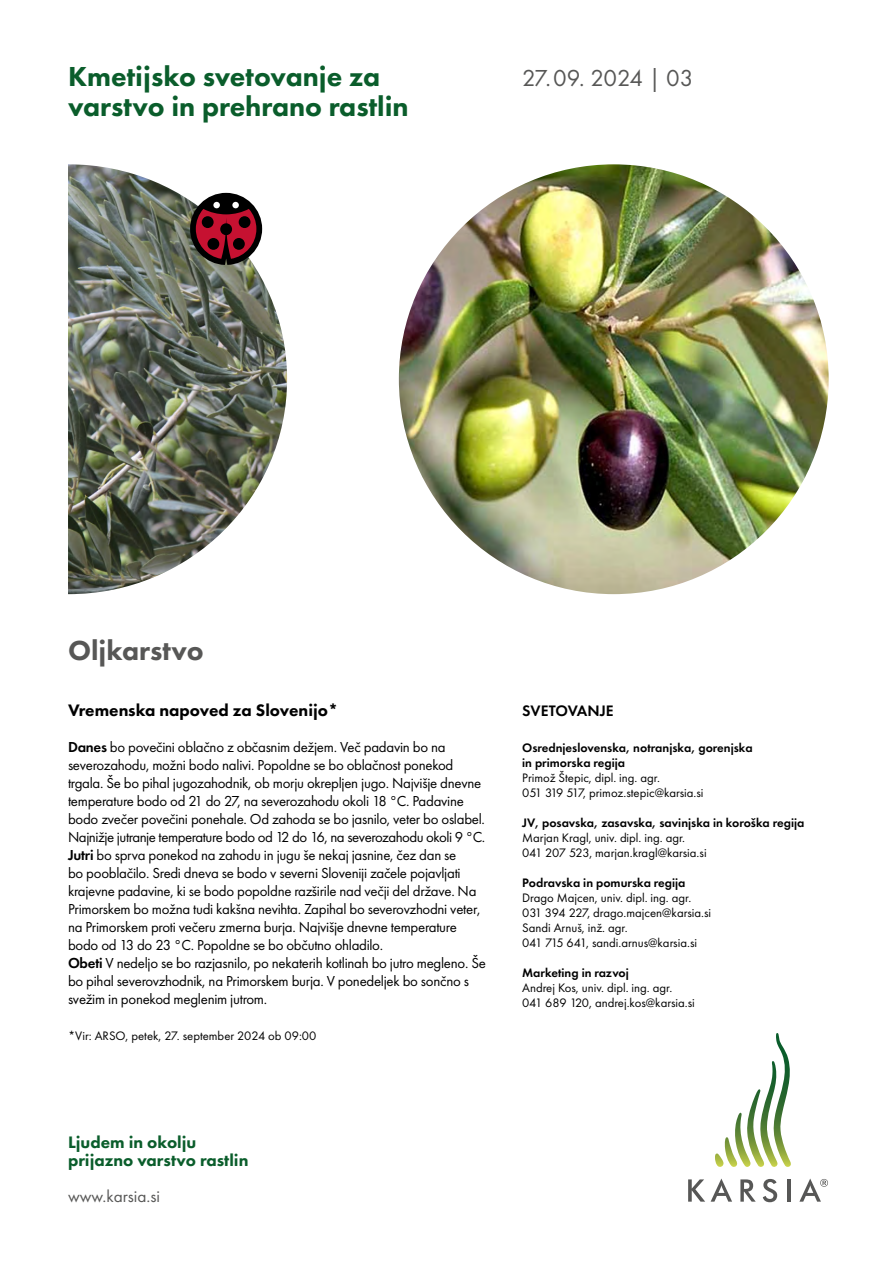
<style>
.page{position:relative;width:893px;height:1263px;background:#fff}
.page>*{position:absolute;margin:0;border:0;box-sizing:border-box;transform-origin:0 0}
.t1{font:800 28.5px/30px "Futura PT";color:#0a5d2b}
.t2{font:800 28.5px "Futura PT";color:#575756}
.t3{font:24px "Futura PT";letter-spacing:-.015em;color:#575756}
.t4{font:800 17.25px/18px "Futura PT";color:#0a5d2b}
.t5{font:800 17.25px "Futura PT";color:#000}
.t6{font:17.25px "Futura PT";color:#575756}
.t7{font:600 15.75px "Futura PT";color:#000}
.t8{font:15px/18px "Futura PT";letter-spacing:-.02em;color:#000}
.t9{font:12.75px/15px "Futura PT";color:#000}
.t10{font:600 12.75px/15px "Futura PT";color:#000}
.s1{font-weight:600}
</style>
<div class="page">
<svg style="left:688px;top:1179px;width:17px;height:23px"></svg>
<svg style="left:711px;top:1178px;width:21px;height:24px"></svg>
<svg style="left:740px;top:1179px;width:16px;height:23px"></svg>
<svg style="left:763px;top:1179px;width:14px;height:23px"></svg>
<hr style="left:787px;top:1179px;width:4px;height:23px;background:#575756">
<svg style="left:799px;top:1178px;width:29px;height:24px"></svg>
<svg style="left:715px;top:1033px;width:76px;height:134px"></svg>
<img style="left:399px;top:164px;width:430px;height:430px;border-radius:215px">
<img style="left:68px;top:164px;width:219px;height:430px">
<svg style="left:190px;top:193px;width:72px;height:72px;background:#6f343d"></svg>
<h1 class="t1" style="left:68px;top:61px;width:342px">Kmetijsko svetovanje za varstvo in prehrano rastlin</h1>
<h2 class="t3" style="left:522px;top:64px;width:173px">27. 09. 2024 | 03</h2>
<h1 class="t2" style="left:68px;top:633px;width:137px">Oljkarstvo</h1>
<p class="t5" style="left:68px;top:699px;width:272px">Vremenska napoved za Slovenijo*</p>
<p class="t8" style="left:68px;top:738px;width:419px"><span class="s1">Danes</span> bo povečini oblačno z občasnim dežjem. Več padavin bo na severozahodu, možni bodo nalivi. Popoldne se bo oblačnost ponekod trgala. Še bo pihal jugozahodnik, ob morju okrepljen jugo. Najvišje dnevne temperature bodo od 21 do 27, na severozahodu okoli 18 °C. Padavine bodo zvečer povečini ponehale. Od zahoda se bo jasnilo, veter bo oslabel.<br>Najnižje jutranje temperature bodo od 12 do 16, na severozahodu okoli 9 °C.<br><span class="s1">Jutri</span> bo sprva ponekod na zahodu in jugu še nekaj jasnine, čez dan se<br>bo pooblačilo. Sredi dneva se bodo v severni Sloveniji začele pojavljati krajevne padavine, ki se bodo popoldne razširile nad večji del države. Na Primorskem bo možna tudi kakšna nevihta. Zapihal bo severovzhodni veter, na Primorskem proti večeru zmerna burja. Najvišje dnevne temperature bodo od 13 do 23 °C. Popoldne se bo občutno ohladilo.<br><span class="s1">Obeti</span> V nedeljo se bo razjasnilo, po nekaterih kotlinah bo jutro megleno. Še bo pihal severovzhodnik, na Primorskem burja. V ponedeljek bo sončno s svežim in ponekod meglenim jutrom.</p>
<p class="t9" style="left:68px;top:1028px;width:250px">*Vir: ARSO, petek, 27. september 2024 ob 09:00</p>
<p class="t7" style="left:522px;top:701px;width:93px">SVETOVANJE</p>
<p class="t10" style="left:522px;top:740px;width:232px">Osrednjeslovenska, notranjska, gorenjska in primorska regija</p>
<p class="t9" style="left:522px;top:770px;width:183px">Primož Štepic, dipl. ing. agr.<br>051 319 517, primoz.stepic@karsia.si</p>
<p class="t10" style="left:522px;top:815px;width:284px">JV, posavska, zasavska, savinjska in koroška regija</p>
<p class="t9" style="left:522px;top:830px;width:186px">Marjan Kragl, univ. dipl. ing. agr.<br>041 207 523, marjan.kragl@karsia.si</p>
<p class="t10" style="left:522px;top:875px;width:165px">Podravska in pomurska regija</p>
<p class="t9" style="left:522px;top:890px;width:191px">Drago Majcen, univ. dipl. ing. agr.<br>031 394 227, drago.majcen@karsia.si Sandi Arnuš, inž. agr.<br>041 715 641, sandi.arnus@karsia.si</p>
<p class="t10" style="left:522px;top:965px;width:108px">Marketing in razvoj</p>
<p class="t9" style="left:522px;top:980px;width:174px">Andrej Kos, univ. dipl. ing. agr.<br>041 689 120, andrej.kos@karsia.si</p>
<p class="t4" style="left:68px;top:1133px;width:182px">Ljudem in okolju prijazno varstvo rastlin</p>
<p class="t6" style="left:68px;top:1186px;width:94px">www.karsia.si</p>
</div>
